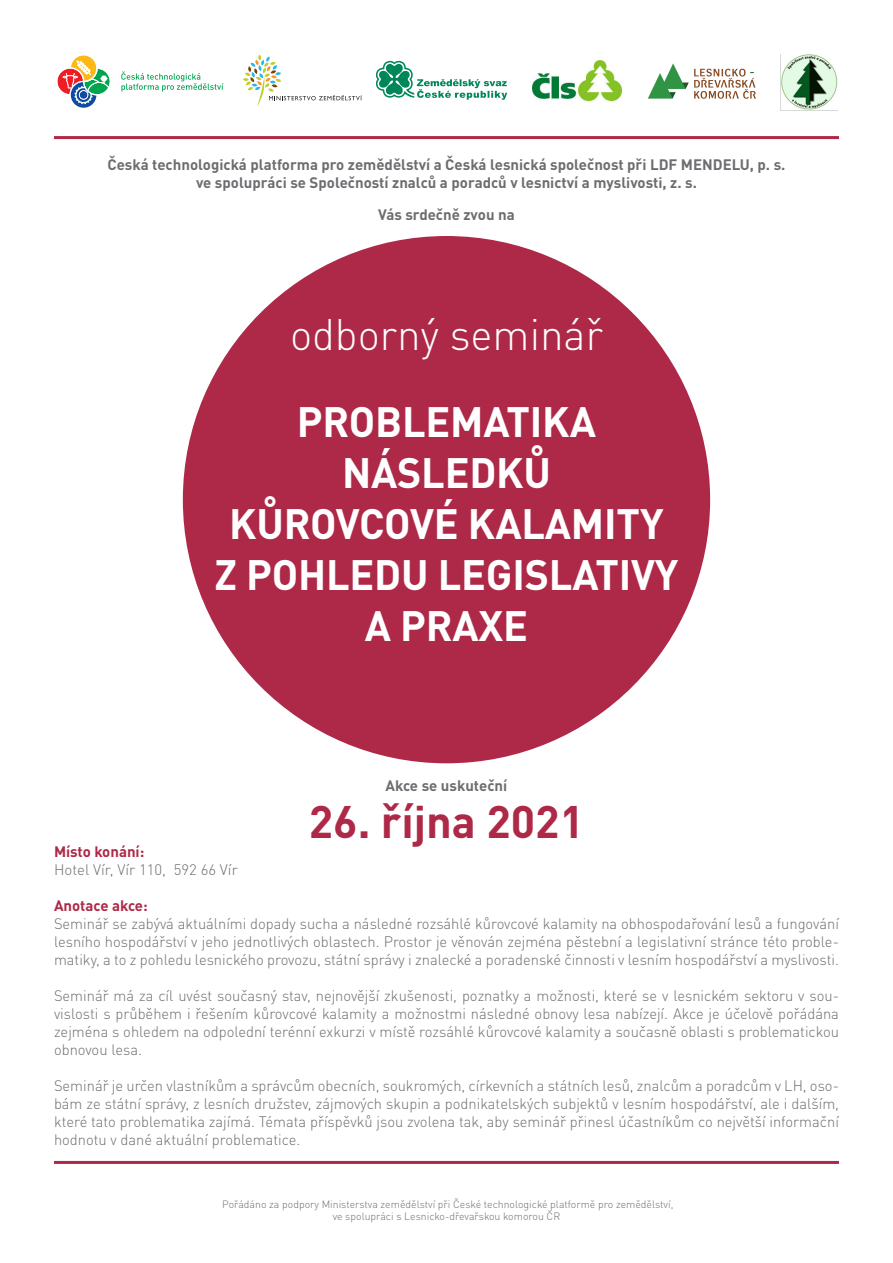
<style>
.page{position:relative;width:893px;height:1263px;background:#fff}
.page>*{position:absolute;margin:0;border:0;box-sizing:border-box;transform-origin:0 0}
.t1{font:700 45px "DIN Pro";color:#ae2947}
.t2{font:300 43.5px "DIN Pro";color:#fff}
.t3{font:700 42px/51px "DIN Pro";letter-spacing:-.005em;color:#fff;text-align:center}
.t4{font:300 15px/18px "DIN Pro";color:#6c6d70;text-align:justify}
.t5{font:700 15px "DIN Pro";color:#6c6d70}
.t6{font:700 15px "DIN Pro";color:#ae2947}
.t7{font:300 10.5px "DIN Pro";color:#6c6d70}
</style>
<div class="page">
<div style="left:183px;top:236px;width:527px;height:527px;background:#ae2947;border-radius:50%"></div>
<hr style="left:54px;top:1161px;width:785px;height:3px;background:#ae2947">
<hr style="left:54px;top:136px;width:785px;height:3px;background:#ae2947">
<img style="left:781px;top:55px;width:56px;height:56px">
<svg style="left:376px;top:61px;width:131px;height:39px"></svg>
<svg style="left:243px;top:55px;width:119px;height:51px"></svg>
<svg style="left:121px;top:71px;width:103px;height:21px"></svg>
<svg style="left:57px;top:55px;width:53px;height:53px"></svg>
<img style="left:533px;top:60px;width:88px;height:42px">
<img style="left:648px;top:63px;width:108px;height:36px">
<p class="t5" style="left:107px;top:152px;width:680px">Česká technologická platforma pro zemědělství a Česká lesnická společnost při LDF MENDELU, p. s.</p>
<p class="t5" style="left:196px;top:170px;width:502px">ve spolupráci se Společností znalců a poradců v lesnictví a myslivosti, z. s.</p>
<p class="t5" style="left:378px;top:202px;width:138px">Vás srdečně zvou na</p>
<p class="t2" style="left:290px;top:301px;width:314px">odborný seminář</p>
<p class="t3" style="left:297px;top:391px;width:301px">PROBLEMATIKA</p>
<p class="t3" style="left:214px;top:442px;width:465px">NÁSLEDKŮ<br>KŮROVCOVÉ KALAMITY<br>Z POHLEDU LEGISLATIVY<br>A PRAXE</p>
<p class="t5" style="left:386px;top:773px;width:123px">Akce se uskuteční</p>
<p class="t1" style="left:309px;top:784px;width:277px">26. října 2021</p>
<p class="t6" style="left:54px;top:839px;width:92px">Místo konání:</p>
<p class="t4" style="left:54px;top:859px;width:185px">Hotel Vír, Vír 110, 592 66 Vír</p>
<p class="t6" style="left:54px;top:893px;width:95px">Anotace akce:</p>
<p class="t4" style="left:54px;top:913px;width:786px">Seminář se zabývá aktuálními dopady sucha a následné rozsáhlé kůrovcové kalamity na obhospodařování lesů a fungování lesního hospodářství v jeho jednotlivých oblastech. Prostor je věnován zejména pěstební a legislativní stránce této proble&shy;matiky, a to z pohledu lesnického provozu, státní správy i znalecké a poradenské činnosti v lesním hospodářství a myslivosti.</p>
<p class="t4" style="left:54px;top:985px;width:786px">Seminář má za cíl uvést současný stav, nejnovější zkušenosti, poznatky a možnosti, které se v lesnickém sektoru v sou&shy;vislosti s průběhem i řešením kůrovcové kalamity a možnostmi následné obnovy lesa nabízejí. Akce je účelově pořádána zejména s ohledem na odpolední terénní exkurzi v místě rozsáhlé kůrovcové kalamity a současně oblasti s problematickou obnovou lesa.</p>
<p class="t4" style="left:54px;top:1075px;width:786px">Seminář je určen vlastníkům a správcům obecních, soukromých, církevních a státních lesů, znalcům a poradcům v LH, oso&shy;bám ze státní správy, z lesních družstev, zájmových skupin a podnikatelských subjektů v lesním hospodářství, ale i dalším, které tato problematika zajímá. Témata příspěvků jsou zvolena tak, aby seminář přinesl účastníkům co největší informační hodnotu v dané aktuální problematice.</p>
<p class="t7" style="left:222px;top:1196px;width:453px">Pořádáno za podpory Ministerstva zemědělství při České technologické platformě pro zemědělství,</p>
<p class="t7" style="left:333px;top:1208px;width:229px">ve spolupráci s Lesnicko-dřevařskou komorou ČR</p>
</div>
